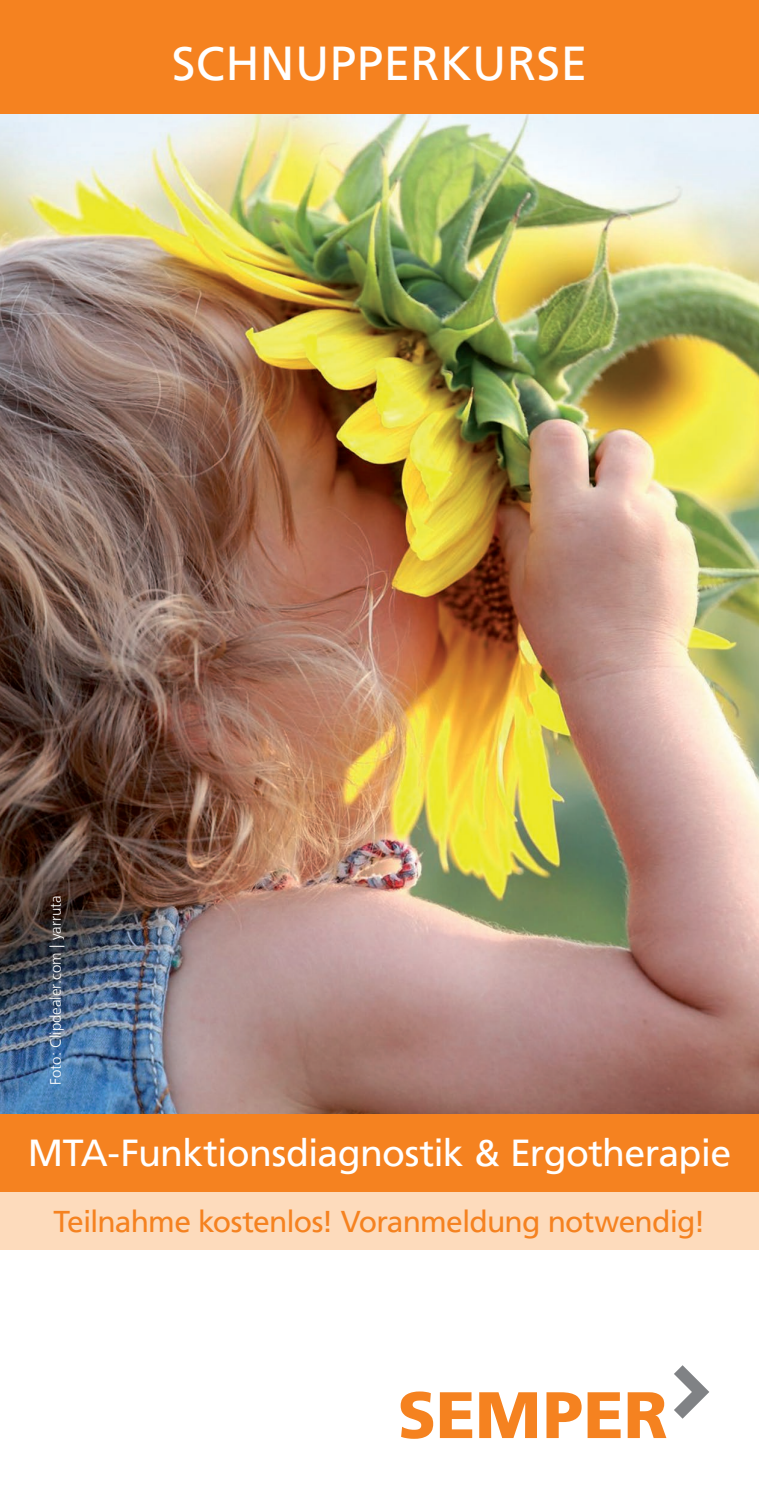
<style>
.page{position:relative;width:759px;height:1503px;background:#fff}
.page>*{position:absolute;margin:0;border:0;box-sizing:border-box;transform-origin:0 0}
.t1{font:47.5px "Frutiger LT";letter-spacing:.01em;color:#fff}
.t2{font:37.5px "Frutiger LT";letter-spacing:-.02em;color:#fff}
.t3{font:30px "Frutiger LT";letter-spacing:-.03em;color:#f58220}
.t4{font:300 15px "Frutiger LT";color:#fff}
</style>
<div class="page">
<div style="left:0;top:1186px;width:758px;height:64px;background:#fddbbc"></div>
<img style="left:0;top:113px;width:758px;height:1001px">
<div style="left:0;top:0;width:758px;height:113px;background:#f58220"></div>
<div style="left:0;top:1114px;width:758px;height:78px;background:#f58220"></div>
<svg style="left:400px;top:1391px;width:266px;height:47px"></svg>
<svg style="left:674px;top:1365px;width:35px;height:53px"></svg>
<h1 class="t1" style="left:172px;top:36px;width:417px">SCHNUPPERKURSE</h1>
<p class="t4" style="left:47px;top:1084px;width:191px;rotate:-90deg">Foto: Clipdealer.com | yarruta</p>
<p class="t2" style="left:28px;top:1130px;width:704px">MTA-Funktionsdiagnostik &amp; Ergotherapie</p>
<p class="t3" style="left:53px;top:1203px;width:653px">Teilnahme kostenlos! Voranmeldung notwendig!</p>
</div>
